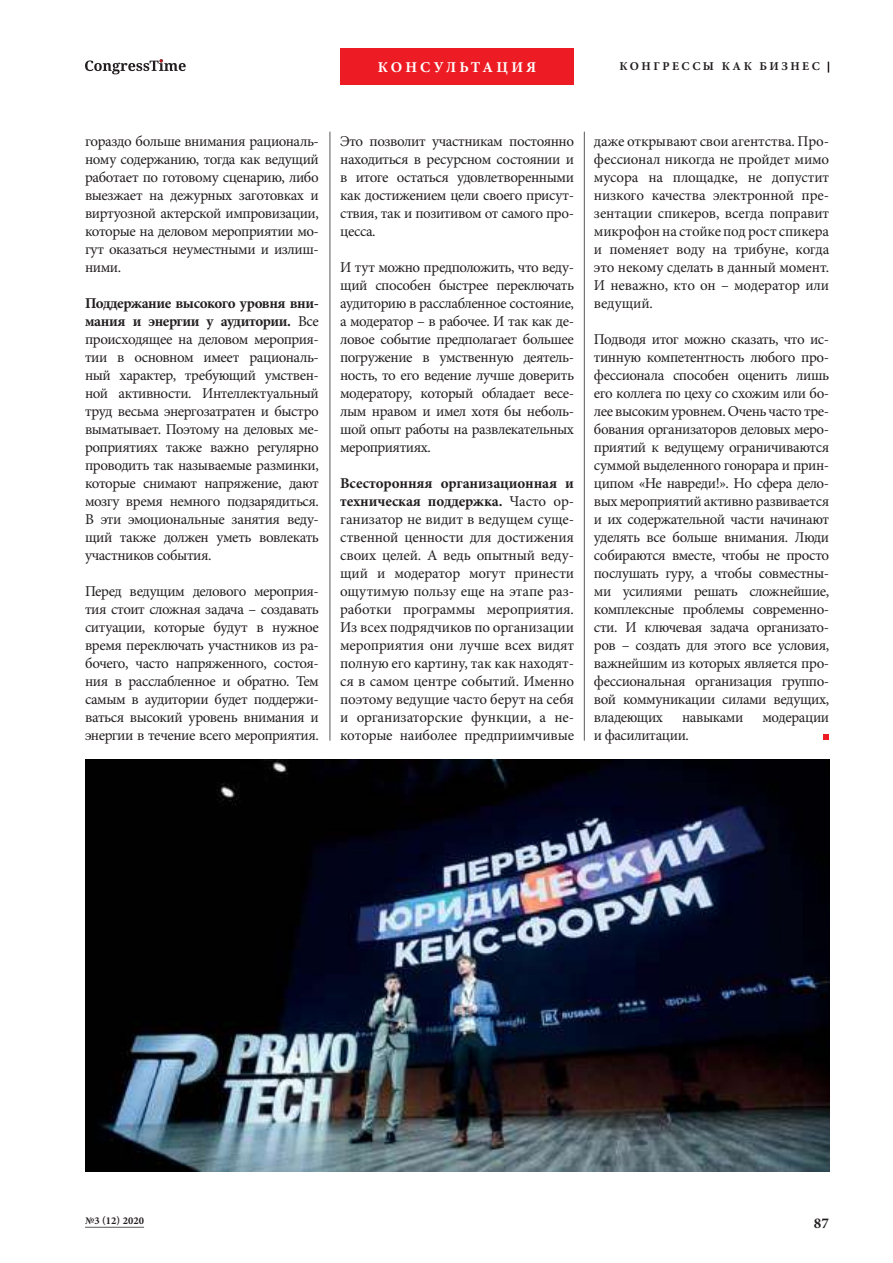
<style>
.page{position:relative;width:893px;height:1263px;background:#fff}
.page>*{position:absolute;margin:0;border:0;box-sizing:border-box;transform-origin:0 0}
.t1{font:15px/18px "Minion Pro";letter-spacing:-.03em;color:#231f20;text-align:justify}
.t2{font:700 15px "Minion Pro";letter-spacing:.205em;color:#fff}
.t3{font:700 15px "Minion Pro";color:#231f20}
.t4{font:700 12px "Minion Pro";letter-spacing:.21em;color:#231f20}
.t5{font:700 10.5px "Minion Pro";letter-spacing:.01em;color:#231f20}
.s1{font-weight:700}
</style>
<div class="page">
<hr style="left:330px;top:132px;width:1px;height:609px;background:#58595b">
<hr style="left:584px;top:132px;width:1px;height:609px;background:#58595b">
<img style="left:85px;top:759px;width:745px;height:412px">
<svg style="left:824px;top:734px;width:5px;height:6px"></svg>
<hr style="left:85px;top:1227px;width:59px;height:1px;background:#58595b">
<div style="left:340px;top:49px;width:234px;height:36px;background:#ed1c24"></div>
<svg style="left:85px;top:59px;width:101px;height:15px"></svg>
<p class="t2" style="left:378px;top:61px;width:160px">КОНСУЛЬТАЦИЯ</p>
<p class="t4" style="left:620px;top:62px;width:202px">КОНГРЕССЫ КАК БИЗНЕС</p>
<p class="t1" style="left:85px;top:133px;width:235px">гораздо больше внимания рациональ&shy;ному содержанию, тогда как ведущий работает по готовому сценарию, либо выезжает на дежурных заготовках и виртуозной актерской импровизации, которые на деловом мероприятии мо&shy;гут оказаться неуместными и излиш&shy;ними.</p>
<p class="t1" style="left:85px;top:295px;width:235px"><span class="s1">Поддержание высокого уровня вни&shy;мания и энергии у аудитории.</span> Все происходящее на деловом мероприя&shy;тии в основном имеет рациональ&shy;ный характер, требующий умствен&shy;ной активности. Интеллектуальный труд весьма энергозатратен и быстро выматывает. Поэтому на деловых ме&shy;роприятиях также важно регулярно проводить так называемые разминки, которые снимают напряжение, дают мозгу время немного подзарядиться.<br>В эти эмоциональные занятия веду&shy;щий также должен уметь вовлекать участников события.</p>
<p class="t1" style="left:85px;top:583px;width:235px">Перед ведущим делового мероприя&shy;тия стоит сложная задача – создавать ситуации, которые будут в нужное время переключать участников из ра&shy;бочего, часто напряженного, состоя&shy;ния в расслабленное и обратно. Тем самым в аудитории будет поддержи&shy;ваться высокий уровень внимания и энергии в течение всего мероприятия.</p>
<p class="t1" style="left:340px;top:133px;width:235px">Это позволит участникам постоянно находиться в ресурсном состоянии и в итоге остаться удовлетворенными как достижением цели своего присут&shy;ствия, так и позитивом от самого про&shy;цесса.</p>
<p class="t1" style="left:340px;top:259px;width:235px">И тут можно предположить, что веду&shy;щий способен быстрее переключать аудиторию в расслабленное состояние, а модератор – в рабочее. И так как де&shy;ловое событие предполагает большее погружение в умственную деятель&shy;ность, то его ведение лучше доверить модератору, который обладает весе&shy;лым нравом и имел хотя бы неболь&shy;шой опыт работы на развлекательных мероприятиях.</p>
<p class="t1" style="left:340px;top:475px;width:235px"><span class="s1">Всесторонняя организационная и техническая поддержка.</span> Часто ор&shy;ганизатор не видит в ведущем суще&shy;ственной ценности для достижения своих целей. А ведь опытный веду&shy;щий и модератор могут принести ощутимую пользу еще на этапе раз&shy;работки программы мероприятия.<br>Из всех подрядчиков по организации мероприятия они лучше всех видят полную его картину, так как находят&shy;ся в самом центре событий. Именно поэтому ведущие часто берут на себя и организаторские функции, а не&shy;которые наиболее предприимчивые</p>
<p class="t1" style="left:594px;top:133px;width:237px">даже открывают свои агентства. Про&shy;фессионал никогда не пройдет мимо мусора на площадке, не допустит низкого качества электронной пре&shy;зентации спикеров, всегда поправит микрофон на стойке под рост спикера и поменяет воду на трибуне, когда это некому сделать в данный момент.<br>И неважно, кто он – модератор или ведущий.</p>
<p class="t1" style="left:594px;top:331px;width:237px">Подводя итог можно сказать, что ис&shy;тинную компетентность любого про&shy;фессионала способен оценить лишь его коллега по цеху со схожим или бо&shy;лее высоким уровнем. Очень часто тре&shy;бования организаторов деловых меро&shy;приятий к ведущему ограничиваются суммой выделенного гонорара и прин&shy;ципом «Не навреди!». Но сфера дело&shy;вых мероприятий активно развивается и их содержательной части начинают уделять все больше внимания. Люди собираются вместе, чтобы не просто послушать гуру, а чтобы совместны&shy;ми усилиями решать сложнейшие, комплексные проблемы современно&shy;сти. И ключевая задача организато&shy;ров – создать для этого все условия, важнейшим из которых является про&shy;фессиональная организация группо&shy;вой коммуникации силами ведущих, владеющих</p>
<p class="t1" style="left:682px;top:709px;width:63px">навыками</p>
<p class="t1" style="left:763px;top:709px;width:68px">модерации</p>
<p class="t1" style="left:594px;top:727px;width:97px">и фасилитации.</p>
<p class="t5" style="left:85px;top:1217px;width:60px">№3 (12) 2020</p>
<p class="t3" style="left:814px;top:1217px;width:17px">87</p>
</div>
